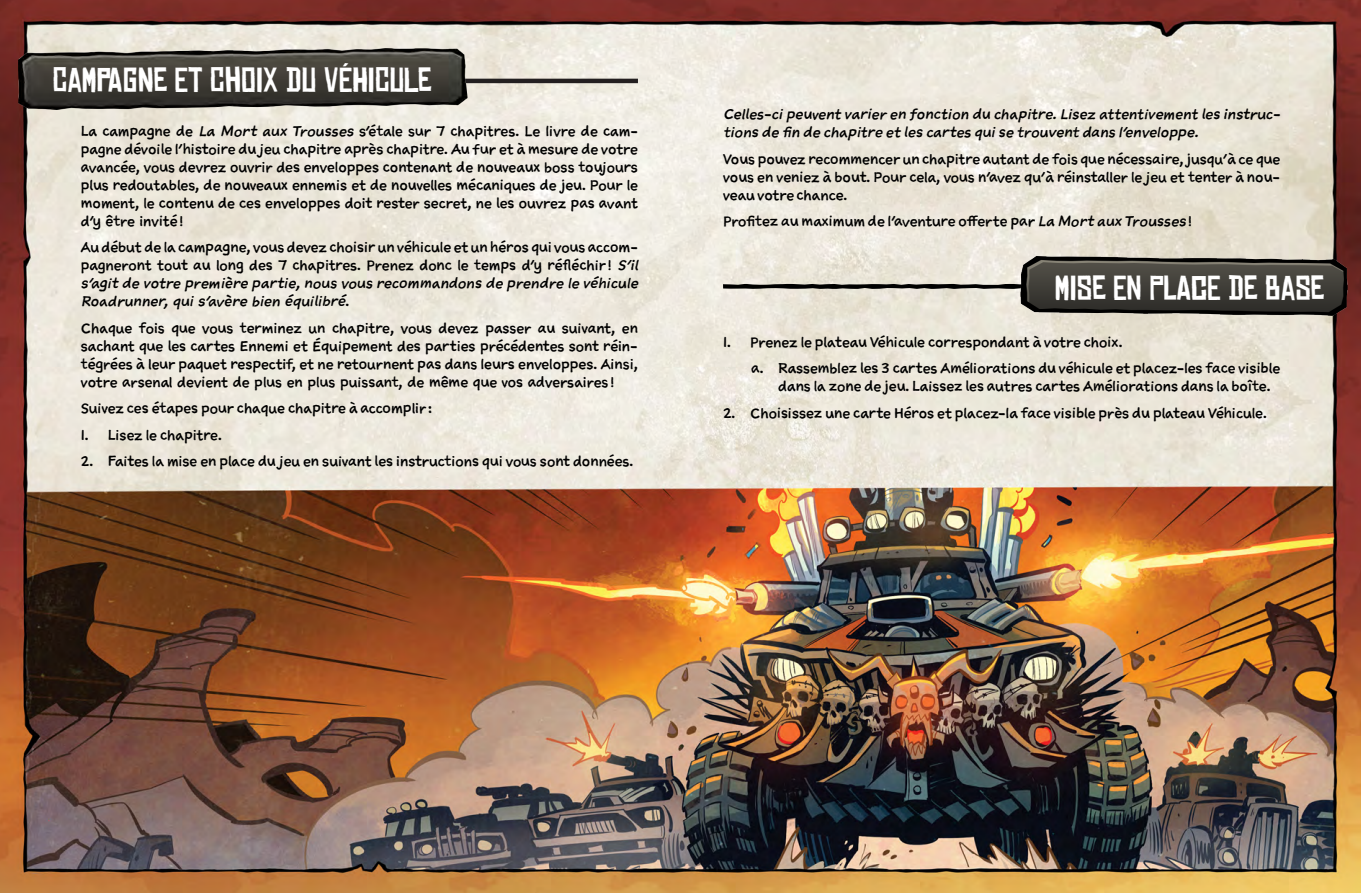
<style>
.page{position:relative;width:1361px;height:893px;background:#fff}
.page>*{position:absolute;margin:0;border:0;box-sizing:border-box;transform-origin:0 0}
.t1{font:33px "Chinese Rocks Rg";color:#fff}
.t2{font:13.5px/18px "Sketchnote Text";color:#000;text-align:justify}
.t3{font:italic 13.5px/18px "Sketchnote Text";color:#000}
.s1{font-style:italic}
</style>
<div class="page">
<img style="left:0;top:0;width:1361px;height:893px">
<hr style="left:115px;top:79px;width:523px;height:4px;background:#231f20">
<img style="left:18px;top:49px;width:450px;height:60px">
<svg style="left:723px;top:284px;width:297px;height:5px"></svg>
<img style="left:1020px;top:257px;width:327px;height:59px">
<h1 class="t1" style="left:53px;top:62px;width:380px">CAMPAGNE ET CHOIX DU VÉHICULE</h1>
<p class="t2" style="left:81px;top:121px;width:559px">La campagne de <span class="s1">La Mort aux Trousses</span> s’étale sur 7 chapitres. Le livre de cam&shy;pagne dévoile l’histoire du jeu chapitre après chapitre. Au fur et à mesure de votre avancée, vous devrez ouvrir des enveloppes contenant de nouveaux boss toujours plus redoutables, de nouveaux ennemis et de nouvelles mécaniques de jeu. Pour le moment, le contenu de ces enveloppes doit rester secret, ne les ouvrez pas avant d’y être invité!</p>
<p class="t2" style="left:81px;top:238px;width:559px">Au début de la campagne, vous devez choisir un véhicule et un héros qui vous accom&shy;pagneront tout au long des 7 chapitres. Prenez donc le temps d’y réfléchir! <span class="s1">S’il s’agit de votre première partie, nous vous recommandons de prendre le véhicule Roadrunner, qui s’avère bien équilibré</span>.</p>
<p class="t2" style="left:81px;top:318px;width:559px">Chaque fois que vous terminez un chapitre, vous devez passer au suivant, en sachant que les cartes Ennemi et Équipement des parties précédentes sont réin&shy;tégrées à leur paquet respectif, et ne retournent pas dans leurs enveloppes. Ainsi, votre arsenal devient de plus en plus puissant, de même que vos adversaires!</p>
<p class="t2" style="left:81px;top:399px;width:353px">Suivez ces étapes pour chaque chapitre à accomplir:</p>
<p class="t2" style="left:81px;top:425px;width:142px">1. Lisez le chapitre.</p>
<p class="t2" style="left:81px;top:452px;width:554px">2. Faites la mise en place du jeu en suivant les instructions qui vous sont données.</p>
<p class="t3" style="left:723px;top:105px;width:559px">Celles-ci peuvent varier en fonction du chapitre. Lisez attentivement les instruc&shy;tions de fin de chapitre et les cartes qui se trouvent dans l’enveloppe.</p>
<p class="t2" style="left:723px;top:150px;width:558px">Vous pouvez recommencer un chapitre autant de fois que nécessaire, jusqu’à ce que vous en veniez à bout. Pour cela, vous n’avez qu’à réinstaller le jeu et tenter à nou&shy;veau votre chance.</p>
<p class="t2" style="left:723px;top:212px;width:470px">Profitez au maximum de l’aventure offerte par <span class="s1">La Mort aux Trousses</span>!</p>
<h1 class="t1" style="left:1054px;top:270px;width:271px">MISE EN PLACE DE BASE</h1>
<p class="t2" style="left:751px;top:328px;width:530px;line-height:26.5px;text-indent:-28px">1. Prenez le plateau Véhicule correspondant à votre choix.<br>a. Rassemblez les 3 cartes Améliorations du véhicule et placez-les face visible</p>
<p class="t2" style="left:778px;top:377px;width:494px">dans la zone de jeu. Laissez les autres cartes Améliorations dans la boîte.</p>
<p class="t2" style="left:723px;top:404px;width:545px">2. Choisissez une carte Héros et placez-la face visible près du plateau Véhicule.</p>
</div>
